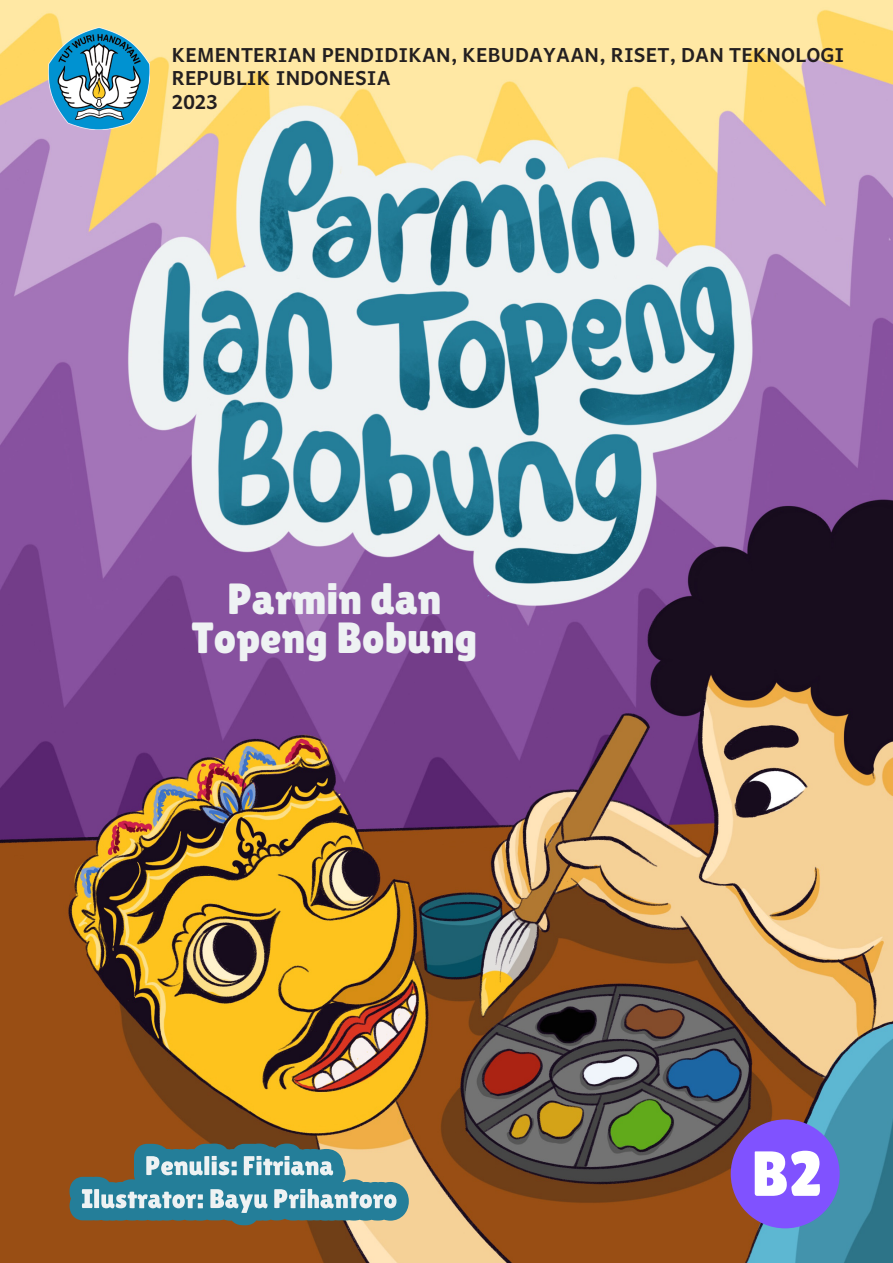
<style>
.page{position:relative;width:893px;height:1263px;background:#fff}
.page>*{position:absolute;margin:0;border:0;box-sizing:border-box;transform-origin:0 0}
.t1{font:63.45px "Lilita One";color:#fff}
.t2{font:43.5px/39px "Lilita One";color:#eef2f3;text-align:center}
.t3{font:700 19.5px/23.4px "Andika New Basic";color:#231f20}
</style>
<div class="page">
<img style="left:0;top:0;width:893px;height:1263px">
<div style="left:731px;top:1119px;width:109px;height:109px;background:#8052ff;border-radius:50%"></div>
<svg style="left:70px;top:1143px;width:339px;height:82px;background:#6f9393"></svg>
<img style="left:48px;top:28px;width:101px;height:102px">
<p class="t3" style="left:172px;top:41px;width:674px">KEMENTERIAN PENDIDIKAN, KEBUDAYAAN, RISET, DAN TEKNOLOGI<br>REPUBLIK INDONESIA<br>2023</p>
<h2 class="t2" style="left:192px;top:579px;width:287px">Parmin dan<br>Topeng Bobung</h2>
<h1 class="t1" style="left:751px;top:1137px;width:73px">B2</h1>
</div>
